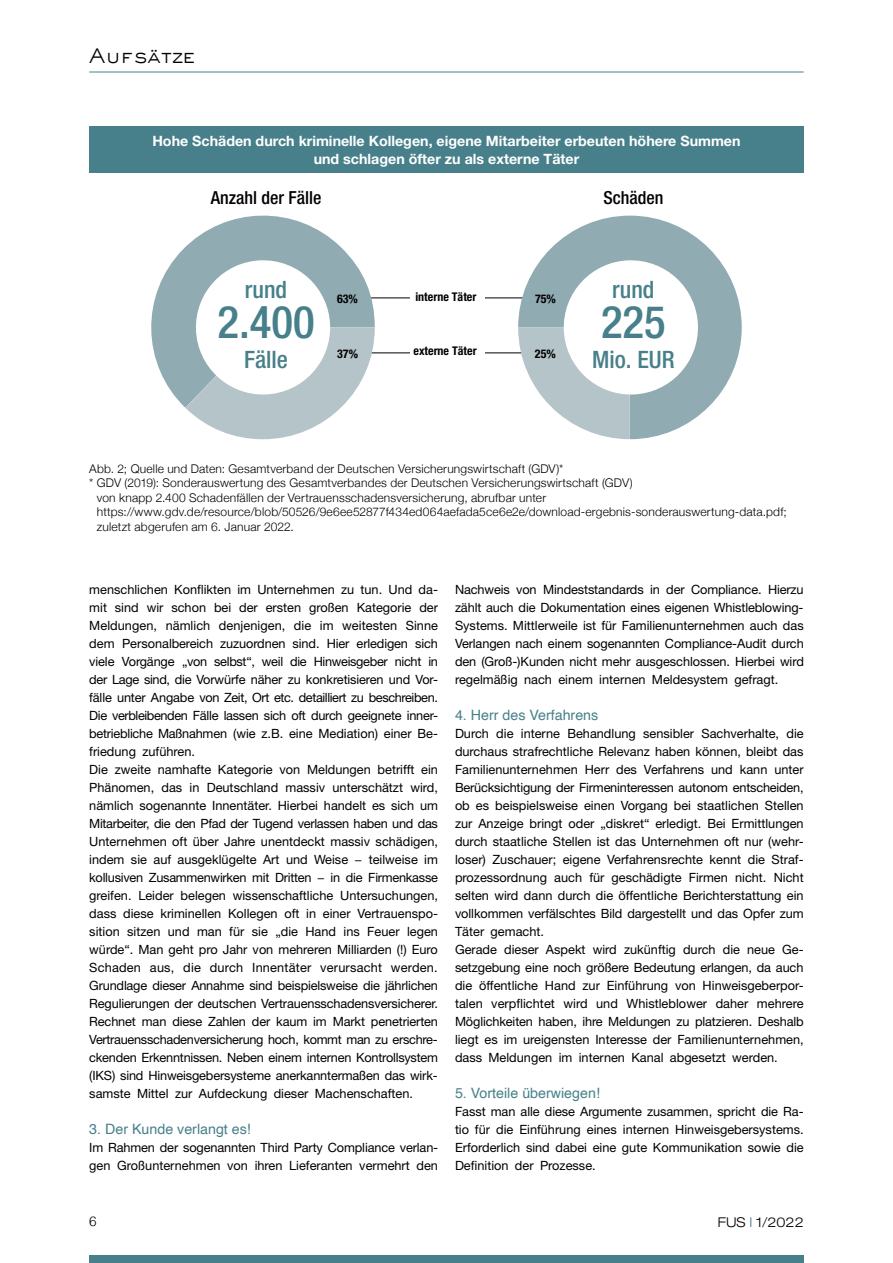
<style>
.page{position:relative;width:893px;height:1263px;background:#fff}
.page>*{position:absolute;margin:0;border:0;box-sizing:border-box;transform-origin:0 0}
.t1{font:500 condensed 45px "Helvetica Neue";color:#47808a}
.t2{font:500 condensed 24px "Helvetica Neue";color:#47808a}
.t3{font:300 19.5px "AT Sackers Gothic";color:#000}
.t4{font:500 condensed 18px "Helvetica Neue";color:#000}
.t5{font:700 14.25px/17.1px "Helvetica Neue";color:#fff;text-align:center}
.t6{font:14.25px "Helvetica";color:#47808a}
.t7{font:300 expanded 13.5px "Helvetica Neue";color:#000}
.t8{font:300 13.5px "Helvetica";color:#000}
.t9{font:12.75px/18px "Helvetica Neue";color:#000}
.t10{font:300 12px "Helvetica Neue";letter-spacing:.015em;color:#000}
.t11{font:700 condensed 12px "Helvetica Neue";color:#000}
.s1{color:#47808a}
</style>
<div class="page">
<hr style="left:89px;top:72px;width:715px;height:1px;background:#47808a">
<div style="left:89px;top:1255px;width:715px;height:8px;background:#47808a"></div>
<div style="left:89px;top:126px;width:715px;height:47px;background:#47808a"></div>
<hr style="left:364px;top:297px;width:166px;height:1px;background:#000">
<hr style="left:364px;top:352px;width:166px;height:1px;background:#000">
<svg style="left:151px;top:215px;width:201px;height:193px;fill:#90abb2"></svg>
<svg style="left:541px;top:216px;width:201px;height:199px;fill:#90abb2"></svg>
<svg style="left:185px;top:259px;width:190px;height:180px"></svg>
<svg style="left:518px;top:259px;width:181px;height:180px"></svg>
<div style="left:410px;top:275px;width:74px;height:118px;background:#fff"></div>
<h3 class="t3" style="left:89px;top:42px;width:108px">Aufsätze</h3>
<p class="t5" style="left:152px;top:132px;width:590px">Hohe Schäden durch kriminelle Kollegen, eigene Mitarbeiter erbeuten höhere Summen und schlagen öfter zu als externe Täter</p>
<h3 class="t4" style="left:211px;top:187px;width:112px">Anzahl der Fälle</h3>
<h3 class="t4" style="left:603px;top:187px;width:61px">Schäden</h3>
<h2 class="t2" style="left:245px;top:275px;width:44px">rund</h2>
<h1 class="t1" style="left:217px;top:296px;width:99px">2.400</h1>
<h2 class="t2" style="left:244px;top:345px;width:45px">Fälle</h2>
<p class="t11" style="left:337px;top:291px;width:22px">63%</p>
<p class="t11" style="left:415px;top:289px;width:63px">interne Täter</p>
<p class="t11" style="left:535px;top:291px;width:22px">75%</p>
<p class="t11" style="left:413px;top:344px;width:65px">externe Täter</p>
<p class="t11" style="left:337px;top:347px;width:22px">37%</p>
<p class="t11" style="left:535px;top:347px;width:22px">25%</p>
<h2 class="t2" style="left:612px;top:275px;width:44px">rund</h2>
<h1 class="t1" style="left:601px;top:296px;width:66px">225</h1>
<h2 class="t2" style="left:592px;top:345px;width:84px">Mio. EUR</h2>
<p class="t10" style="left:89px;top:461px;width:475px">Abb. 2; Quelle und Daten: Gesamtverband der Deutschen Versicherungswirtschaft (GDV)*</p>
<p class="t10" style="left:89px;top:476px;width:545px">* GDV (2019): Sonderauswertung des Gesamtverbandes der Deutschen Versicherungswirtschaft (GDV)</p>
<p class="t10" style="left:97px;top:490px;width:451px">von knapp 2.400 Schadenfällen der Vertrauensschadensversicherung, abrufbar unter</p>
<p class="t10" style="left:97px;top:504px;width:691px">https://www.gdv.de/resource/blob/50526/9e6ee52877f434ed064aefada5ce6e2e/download-ergebnis-sonderauswertung-data.pdf;</p>
<p class="t10" style="left:97px;top:519px;width:199px">zuletzt abgerufen am 6. Januar 2022.</p>
<p class="t9" style="left:89px;top:580px;width:350px">menschlichen Konflikten im Unternehmen zu tun. Und da&shy;mit sind wir schon bei der ersten großen Kategorie der Meldungen, nämlich denjenigen, die im weitesten Sinne dem Personalbereich zuzuordnen sind. Hier erledigen sich viele Vorgänge „von selbst“, weil die Hinweisgeber nicht in der Lage sind, die Vorwürfe näher zu konkretisieren und Vor&shy;fälle unter Angabe von Zeit, Ort etc. detailliert zu beschreiben.<br>Die verbleibenden Fälle lassen sich oft durch geeignete inner&shy;betriebliche Maßnahmen (wie z.B. eine Mediation) einer Be&shy;friedung zuführen.<br>Die zweite namhafte Kategorie von Meldungen betrifft ein Phänomen, das in Deutschland massiv unterschätzt wird, nämlich sogenannte Innentäter. Hierbei handelt es sich um Mitarbeiter, die den Pfad der Tugend verlassen haben und das Unternehmen oft über Jahre unentdeckt massiv schädigen, indem sie auf ausgeklügelte Art und Weise − teilweise im kollusiven Zusammenwirken mit Dritten − in die Firmenkasse greifen. Leider belegen wissenschaftliche Untersuchungen, dass diese kriminellen Kollegen oft in einer Vertrauenspo&shy;sition sitzen und man für sie „die Hand ins Feuer legen würde“. Man geht pro Jahr von mehreren Milliarden (!) Euro Schaden aus, die durch Innentäter verursacht werden.<br>Grundlage dieser Annahme sind beispielsweise die jährlichen Regulierungen der deutschen Vertrauensschadensversicherer.<br>Rechnet man diese Zahlen der kaum im Markt penetrierten Vertrauensschadenversicherung hoch, kommt man zu erschre&shy;ckenden Erkenntnissen. Neben einem internen Kontrollsystem (IKS) sind Hinweisgebersysteme anerkanntermaßen das wirk&shy;samste Mittel zur Aufdeckung dieser Machenschaften.</p>
<p class="t6" style="left:89px;top:1118px;width:163px">3. Der Kunde verlangt es!</p>
<p class="t9" style="left:89px;top:1138px;width:350px">Im Rahmen der sogenannten Third Party Compliance verlan&shy;gen Großunternehmen von ihren Lieferanten vermehrt den</p>
<p class="t9" style="left:455px;top:580px;width:350px">Nachweis von Mindeststandards in der Compliance. Hierzu zählt auch die Dokumentation eines eigenen Whistleblowing-Systems. Mittlerweile ist für Familienunternehmen auch das Verlangen nach einem sogenannten Compliance-Audit durch den (Groß-)Kunden nicht mehr ausgeschlossen. Hierbei wird regelmäßig nach einem internen Meldesystem gefragt.</p>
<p class="t6" style="left:455px;top:704px;width:145px">4. Herr des Verfahrens</p>
<p class="t9" style="left:455px;top:724px;width:350px">Durch die interne Behandlung sensibler Sachverhalte, die durchaus strafrechtliche Relevanz haben können, bleibt das Familienunternehmen Herr des Verfahrens und kann unter Berücksichtigung der Firmeninteressen autonom entscheiden, ob es beispielsweise einen Vorgang bei staatlichen Stellen zur Anzeige bringt oder „diskret“ erledigt. Bei Ermittlungen durch staatliche Stellen ist das Unternehmen oft nur (wehr&shy;loser) Zuschauer; eigene Verfahrensrechte kennt die Straf&shy;prozessordnung auch für geschädigte Firmen nicht. Nicht selten wird dann durch die öffentliche Berichterstattung ein vollkommen verfälschtes Bild dargestellt und das Opfer zum Täter gemacht.<br>Gerade dieser Aspekt wird zukünftig durch die neue Ge&shy;setzgebung eine noch größere Bedeutung erlangen, da auch die öffentliche Hand zur Einführung von Hinweisgeberpor&shy;talen verpflichtet wird und Whistleblower daher mehrere Möglichkeiten haben, ihre Meldungen zu platzieren. Deshalb liegt es im ureigensten Interesse der Familienunternehmen, dass Meldungen im internen Kanal abgesetzt werden.</p>
<p class="t6" style="left:455px;top:1082px;width:146px">5. Vorteile überwiegen!</p>
<p class="t9" style="left:455px;top:1102px;width:350px;text-align:justify">Fasst man alle diese Argumente zusammen, spricht die Ra&shy;tio für die Einführung eines internen Hinweisgebersystems.<br>Erforderlich sind dabei eine gute Kommunikation sowie die Definition der Prozesse.</p>
<p class="t8" style="left:89px;top:1209px;width:9px">6</p>
<p class="t7" style="left:718px;top:1214px;width:87px">FUS <span class="s1">I</span> 1/2022</p>
</div>
